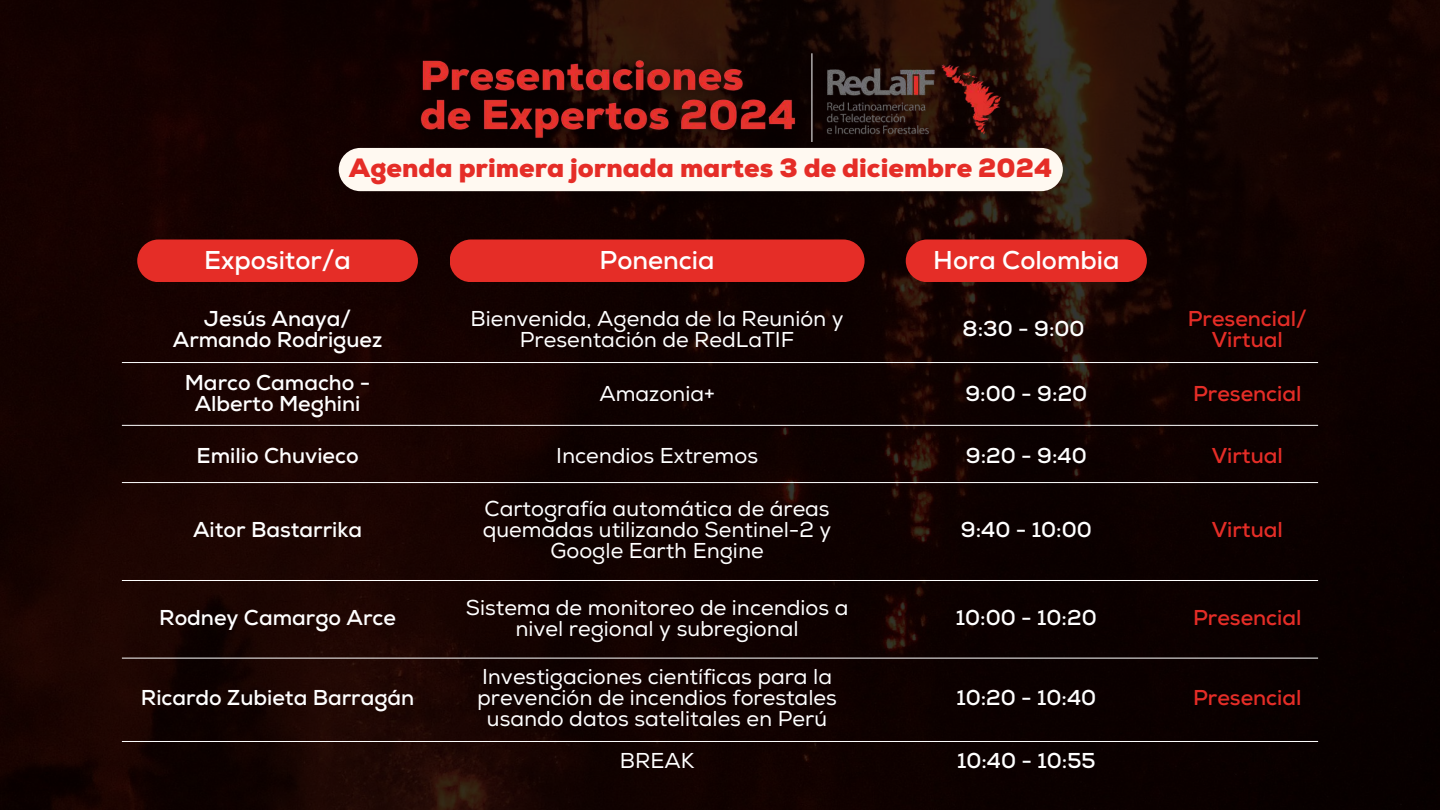
<style>
.page{position:relative;width:1440px;height:810px;background:#fff}
.page>*{position:absolute;margin:0;border:0;box-sizing:border-box;transform-origin:0 0}
.t1{font:900 26.4px "Nexa";color:#e52d27}
.t2{font:700 25.7px "Nexa";color:#fff}
.t3{font:21.5px/21.1px "Nexa";color:#fff;text-align:center}
.t4{font:700 21.5px/20.9px "Nexa";color:#fff;text-align:center}
.t5{font:700 21.5px/20.9px "Nexa";color:#e52d27;text-align:center}
</style>
<div class="page">
<img style="left:0;top:0;width:1440px;height:810px">
<img style="left:824px;top:57px;width:195px;height:81px">
<img style="left:403px;top:43px;width:410px;height:105px">
<div style="left:339px;top:148px;width:724px;height:43px;background:#fff9f1"></div>
<div style="left:137px;top:239px;width:281px;height:43px;background:#e52d27;border-radius:21px"></div>
<div style="left:450px;top:239px;width:415px;height:43px;background:#e52d27;border-radius:21px"></div>
<div style="left:906px;top:239px;width:241px;height:43px;background:#e52d27;border-radius:21px"></div>
<hr style="left:122px;top:362px;width:1196px;height:1px;background:#fff">
<hr style="left:122px;top:425px;width:1196px;height:1px;background:#fff">
<hr style="left:122px;top:580px;width:1196px;height:1px;background:#fff">
<hr style="left:122px;top:658px;width:1196px;height:1px;background:#fff">
<hr style="left:122px;top:482px;width:1196px;height:1px;background:#fff">
<hr style="left:122px;top:741px;width:1196px;height:1px;background:#fff">
<p class="t1" style="left:349px;top:153px;width:704px">Agenda primera jornada martes 3 de diciembre 2024</p>
<p class="t2" style="left:204px;top:245px;width:148px">Expositor/a</p>
<p class="t2" style="left:600px;top:245px;width:116px">Ponencia</p>
<p class="t2" style="left:933px;top:245px;width:188px">Hora Colombia</p>
<p class="t4" style="left:173px;top:309px;width:211px">Jesús Anaya/<br>Armando Rodriguez</p>
<p class="t3" style="left:471px;top:309px;width:375px">Bienvenida, Agenda de la Reunión y<br>Presentación de RedLaTIF</p>
<p class="t4" style="left:963px;top:319px;width:124px">8:30 - 9:00</p>
<p class="t4" style="left:185px;top:373px;width:187px">Marco Camacho -<br>Alberto Meghini</p>
<p class="t3" style="left:599px;top:383px;width:117px">Amazonia+</p>
<p class="t4" style="left:965px;top:384px;width:123px">9:00 - 9:20</p>
<p class="t4" style="left:197px;top:446px;width:164px">Emilio Chuvieco</p>
<p class="t3" style="left:556px;top:446px;width:203px">Incendios Extremos</p>
<p class="t4" style="left:966px;top:446px;width:123px">9:20 - 9:40</p>
<p class="t4" style="left:193px;top:520px;width:171px">Aitor Bastarrika</p>
<p class="t3" style="left:483px;top:499px;width:350px">Cartografía automática de áreas quemadas utilizando Sentinel-2 y<br>Google Earth Engine</p>
<p class="t4" style="left:961px;top:520px;width:133px">9:40 - 10:00</p>
<p class="t4" style="left:159px;top:608px;width:238px">Rodney Camargo Arce</p>
<p class="t3" style="left:466px;top:598px;width:384px">Sistema de monitoreo de incendios a nivel regional y subregional</p>
<p class="t4" style="left:956px;top:608px;width:142px">10:00 - 10:20</p>
<p class="t4" style="left:141px;top:688px;width:275px">Ricardo Zubieta Barragán</p>
<p class="t3" style="left:477px;top:667px;width:361px">Investigaciones científicas para la prevención de incendios forestales usando datos satelitales en Perú</p>
<p class="t4" style="left:956px;top:688px;width:141px">10:20 - 10:40</p>
<p class="t3" style="left:620px;top:750px;width:76px">BREAK</p>
<p class="t4" style="left:957px;top:750px;width:140px">10:40 - 10:55</p>
<p class="t5" style="left:1188px;top:309px;width:121px">Presencial/<br>Virtual</p>
<p class="t5" style="left:1193px;top:384px;width:110px">Presencial</p>
<p class="t5" style="left:1212px;top:446px;width:73px">Virtual</p>
<p class="t5" style="left:1212px;top:520px;width:73px">Virtual</p>
<p class="t5" style="left:1193px;top:608px;width:110px">Presencial</p>
<p class="t5" style="left:1193px;top:688px;width:110px">Presencial</p>
</div>
